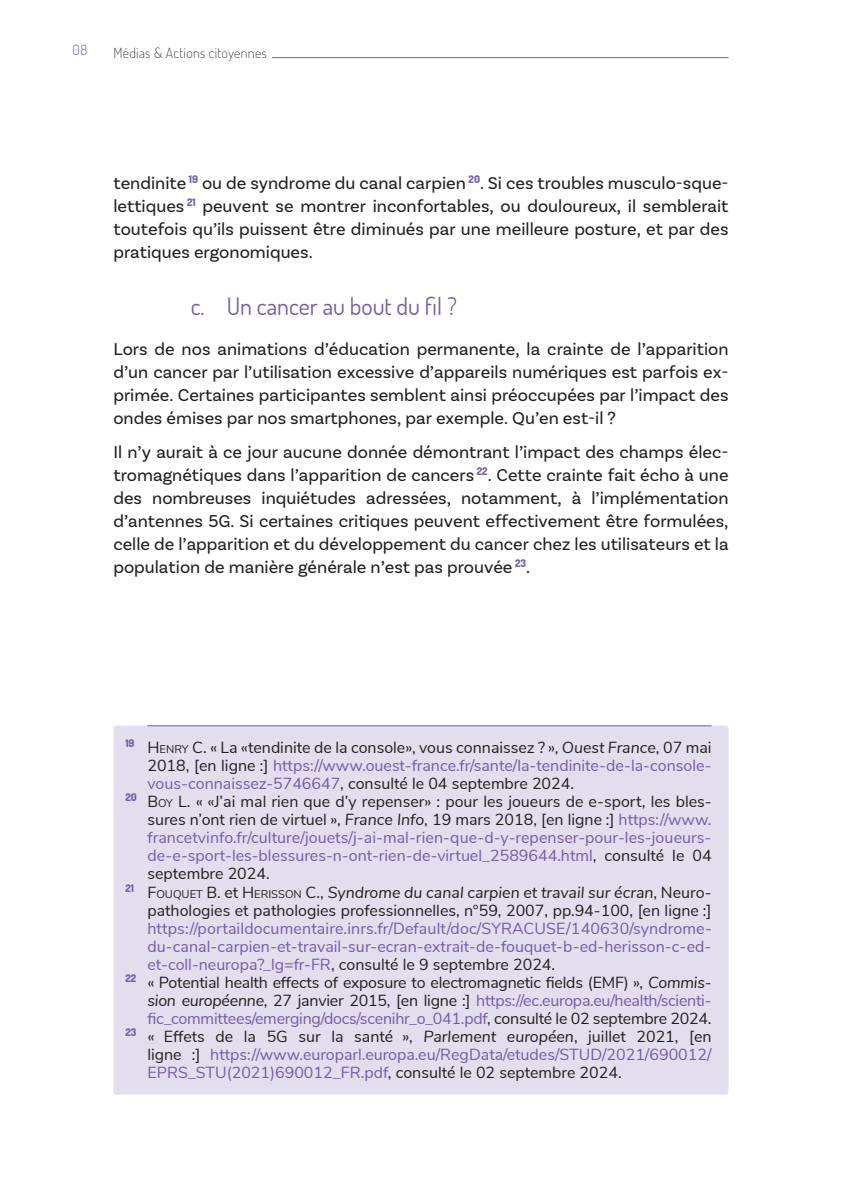
<style>
.page{position:relative;width:842px;height:1191px;background:#fff}
.page>*{position:absolute;margin:0;border:0;box-sizing:border-box;transform-origin:0 0}
.t1{font:24px "Dosis";color:#745ca7}
.t2{font:18px/23px "Basic Sans";color:#231f20;text-align:justify}
.t3{font:16px "Nunito Sans";color:#745ca7}
.t4{font:16px "Nunito Sans";color:#231f20}
.t5{font:italic 16px "Nunito Sans";color:#231f20}
.t6{font:200 14px "Dosis";letter-spacing:.025em;color:#231f20}
.t7{font:300 14px "Dosis";color:#745ca7}
.s1{font-style:inherit}
.s2{font-size:11.2px}
.s3{font-style:italic}
.s4{color:#231f20}
.s5{color:#745ca7}
.s6{font-style:normal}
.s7{font-style:normal;font-size:11.2px}
.s8{font-style:italic;color:#231f20}
</style>
<div class="page">
<hr style="left:113px;top:57px;width:616px;height:1px;background:#745ca7">
<div style="left:108px;top:52px;width:164px;height:10px;background:#fff"></div>
<div style="left:113px;top:725px;width:616px;height:369px;background:#e2deee;border-radius:3px"></div>
<hr style="left:147px;top:725px;width:564px;height:1px;background:#745ca7">
<p class="t7" style="left:73px;top:41px;width:16px">08</p>
<p class="t6" style="left:113px;top:44px;width:155px">Médias &amp; Actions citoyennes</p>
<p class="t2" style="left:113px;top:171px;width:617px">tendinite <sup>19</sup> ou de syndrome du canal carpien <sup>20</sup>. Si ces troubles musculo-sque&shy;lettiques <sup>21</sup> peuvent se montrer inconfortables, ou douloureux, il semblerait toutefois qu’ils puissent être diminués par une meilleure posture, et par des pratiques ergonomiques.</p>
<h1 class="t1" style="left:191px;top:290px;width:268px">c. Un cancer au bout du fil ?</h1>
<p class="t2" style="left:113px;top:337px;width:617px">Lors de nos animations d’éducation permanente, la crainte de l’apparition d’un cancer par l’utilisation excessive d’appareils numériques est parfois ex&shy;primée. Certaines participantes semblent ainsi préoccupées par l’impact des ondes émises par nos smartphones, par exemple. Qu’en est-il ?</p>
<p class="t2" style="left:113px;top:440px;width:617px">Il n’y aurait à ce jour aucune donnée démontrant l’impact des champs élec&shy;tromagnétiques dans l’apparition de cancers <sup>22</sup>. Cette crainte fait écho à une des nombreuses inquiétudes adressées, notamment, à l’implémentation d’antennes 5G. Si certaines critiques peuvent effectivement être formulées, celle de l’apparition et du développement du cancer chez les utilisateurs et la population de manière générale n’est pas prouvée <sup>23</sup>.</p>
<p class="t4" style="left:125px;top:736px;width:588px"><sup>19</sup> <span class="s1">H</span> <span class="s2">ENRY</span> C. « La «tendinite de la console», vous connaissez ? », <span class="s3">Ouest France</span>, 07 mai</p>
<p class="t3" style="left:147px;top:754px;width:566px"><span class="s4">2018, [en ligne :]</span> https://www.ouest-france.fr/sante/la-tendinite-de-la-console-</p>
<p class="t4" style="left:147px;top:772px;width:428px"><span class="s5">vous-connaissez-5746647</span>, consulté le 04 septembre 2024.</p>
<p class="t4" style="left:125px;top:790px;width:588px"><sup>20</sup> <span class="s1">B</span><span class="s2">OY</span> L. « «J’ai mal rien que d’y repenser» : pour les joueurs de e-sport, les bles-</p>
<p class="t4" style="left:147px;top:808px;width:566px">sures n’ont rien de virtuel », <span class="s3">France Info</span>, 19 mars 2018, [en ligne :] <span class="s5">https://www.</span></p>
<p class="t3" style="left:147px;top:826px;width:565px">francetvinfo.fr/culture/jouets/j-ai-mal-rien-que-d-y-repenser-pour-les-joueurs-</p>
<p class="t3" style="left:147px;top:844px;width:566px">de-e-sport-les-blessures-n-ont-rien-de-virtuel_2589644.html<span class="s4">, consulté le 04</span></p>
<p class="t4" style="left:147px;top:862px;width:124px">septembre 2024.</p>
<p class="t5" style="left:125px;top:880px;width:588px"><sup>21</sup> <span class="s6">F</span><span class="s7">OUQUET</span> <span class="s6">B. et</span> <span class="s6">H</span> <span class="s7">ERISSON</span> <span class="s6">C.,</span> Syndrome du canal carpien et travail sur écran<span class="s6">, Neuro-</span></p>
<p class="t4" style="left:147px;top:898px;width:566px">pathologies et pathologies professionnelles, n°59, 2007, pp.94-100, [en ligne :]</p>
<p class="t3" style="left:147px;top:916px;width:566px">https://portaildocumentaire.inrs.fr/Default/doc/SYRACUSE/140630/syndrome-</p>
<p class="t3" style="left:147px;top:934px;width:565px">du-canal-carpien-et-travail-sur-ecran-extrait-de-fouquet-b-ed-herisson-c-ed-</p>
<p class="t4" style="left:147px;top:952px;width:409px"><span class="s5">et-coll-neuropa?_lg=fr-FR</span>, consulté le 9 septembre 2024.</p>
<p class="t4" style="left:125px;top:970px;width:588px"><sup>22</sup> « Potential health effects of exposure to electromagnetic fields (EMF) », <span class="s3">Commis-</span></p>
<p class="t3" style="left:147px;top:988px;width:566px"><span class="s8">sion européenne</span><span class="s4">, 27 janvier 2015, [en ligne :]</span> https://ec.europa.eu/health/scienti-</p>
<p class="t3" style="left:147px;top:1006px;width:566px">fic_committees/emerging/docs/scenihr_o_041.pdf<span class="s4">, consulté le 02 septembre 2024.</span></p>
<p class="t4" style="left:125px;top:1024px;width:588px"><sup>23</sup> « Effets de la 5G sur la santé », <span class="s3">Parlement européen</span>, juillet 2021, [en</p>
<p class="t3" style="left:147px;top:1042px;width:566px"><span class="s4">ligne :]</span> https://www.europarl.europa.eu/RegData/etudes/STUD/2021/690012/</p>
<p class="t3" style="left:147px;top:1060px;width:476px">EPRS_STU(2021)690012_FR.pdf<span class="s4">, consulté le 02 septembre 2024.</span></p>
</div>
